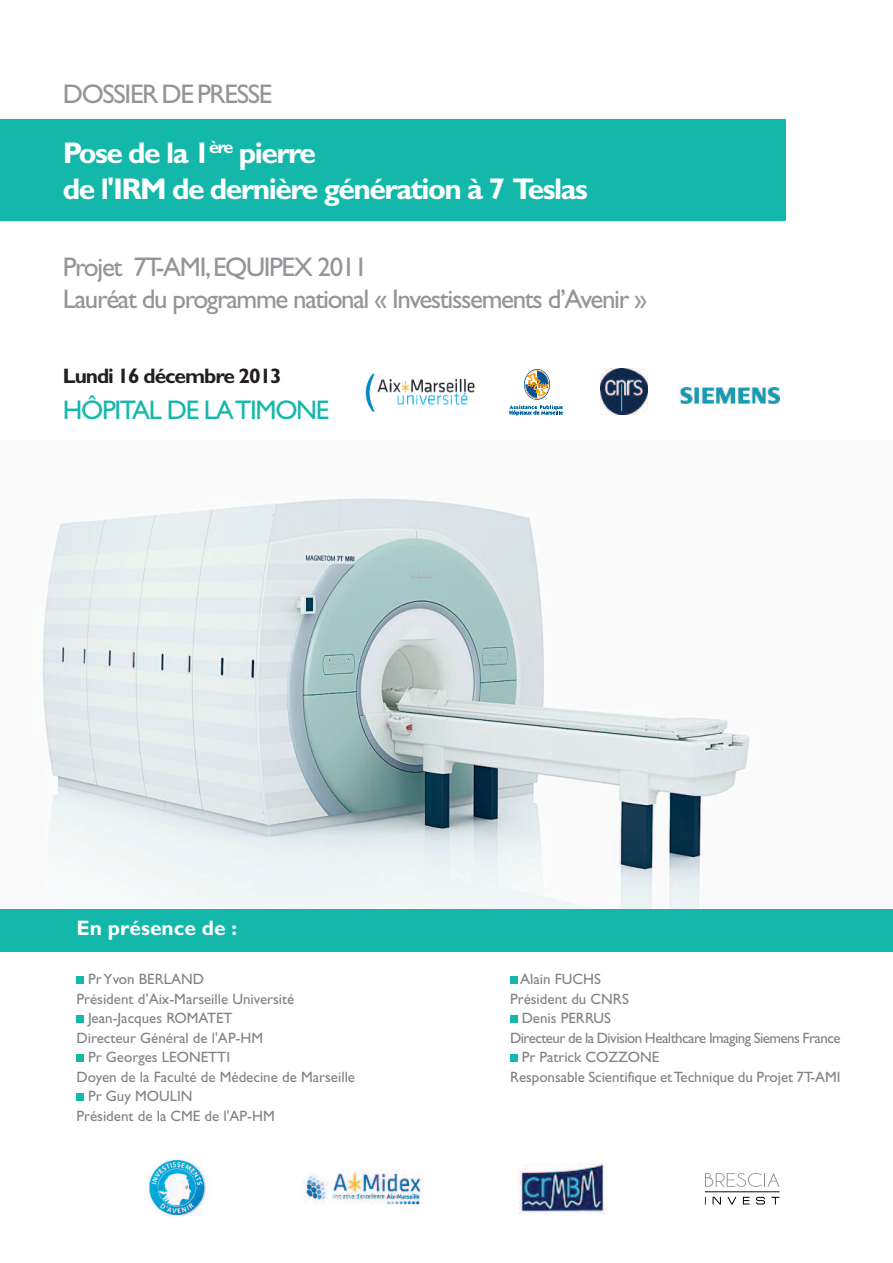
<style>
.page{position:relative;width:893px;height:1263px;background:#fff}
.page>*{position:absolute;margin:0;border:0;box-sizing:border-box;transform-origin:0 0}
.t1{font:700 30px/36px "Gill Sans";letter-spacing:-.05em;color:#fff}
.t2{font:27px/32.4px "Gill Sans";letter-spacing:-.05em;color:#939598}
.t3{font:27px "Gill Sans";letter-spacing:-.05em;color:#14b8aa}
.t4{font:700 21px "Gill Sans";letter-spacing:-.05em;color:#231f20}
.t5{font:700 21px "Gill Sans";color:#fff}
.t6{font:15px "Gill Sans";color:#808285}
.t7{font:15px "Gill Sans";letter-spacing:-.035em;color:#808285}
</style>
<div class="page">
<div style="left:0;top:119px;width:786px;height:101px;background:#14b8aa"></div>
<img style="left:43px;top:498px;width:707px;height:411px">
<div style="left:0;top:909px;width:893px;height:42px;background:#14b8aa"></div>
<img style="left:365px;top:373px;width:110px;height:39px">
<img style="left:681px;top:388px;width:99px;height:16px">
<svg style="left:524px;top:369px;width:26px;height:31px"></svg>
<svg style="left:525px;top:370px;width:24px;height:29px"></svg>
<svg style="left:509px;top:405px;width:54px;height:10px"></svg>
<img style="left:601px;top:368px;width:46px;height:47px">
<img style="left:149px;top:1159px;width:57px;height:58px">
<img style="left:303px;top:1169px;width:120px;height:36px">
<img style="left:518px;top:1163px;width:88px;height:51px">
<svg style="left:705px;top:1173px;width:75px;height:14px"></svg>
<hr style="left:705px;top:1191px;width:74px;height:1px;background:#0e0b10">
<svg style="left:712px;top:1197px;width:9px;height:7px"></svg>
<svg style="left:727px;top:1197px;width:9px;height:7px"></svg>
<svg style="left:743px;top:1197px;width:7px;height:7px"></svg>
<svg style="left:756px;top:1197px;width:9px;height:7px"></svg>
<svg style="left:771px;top:1197px;width:8px;height:7px"></svg>
<div style="left:77px;top:977px;width:7px;height:7px;background:#14b8aa"></div>
<div style="left:77px;top:1016px;width:7px;height:7px;background:#14b8aa"></div>
<div style="left:77px;top:1055px;width:7px;height:7px;background:#14b8aa"></div>
<div style="left:77px;top:1094px;width:7px;height:7px;background:#14b8aa"></div>
<div style="left:510px;top:977px;width:8px;height:7px;background:#14b8aa"></div>
<div style="left:510px;top:1016px;width:8px;height:7px;background:#14b8aa"></div>
<div style="left:510px;top:1055px;width:8px;height:7px;background:#14b8aa"></div>
<h2 class="t2" style="left:63px;top:81px;width:211px">DOSSIER DE PRESSE</h2>
<h1 class="t1" style="left:63px;top:138px;width:527px">Pose de la 1<sup>ère</sup> pierre<br>de l'IRM de dernière génération à 7 Teslas</h1>
<h2 class="t2" style="left:63px;top:253px;width:586px">Projet 7T-AMI,EQUIPEX 2011<br>Lauréat du programme national « Investissements d’Avenir »</h2>
<h3 class="t4" style="left:63px;top:368px;width:220px">Lundi 16 décembre 2013</h3>
<h2 class="t3" style="left:63px;top:400px;width:268px">HÔPITAL DE LATIMONE</h2>
<h3 class="t5" style="left:77px;top:920px;width:162px">En présence de :</h3>
<p class="t6" style="left:88px;top:973px;width:118px">PrYvon BERLAND</p>
<p class="t6" style="left:77px;top:993px;width:219px">Président d’Aix-Marseille Université</p>
<p class="t6" style="left:88px;top:1012px;width:146px">Jean-Jacques ROMATET</p>
<p class="t6" style="left:77px;top:1032px;width:188px">Directeur Général de l'AP-HM</p>
<p class="t6" style="left:88px;top:1051px;width:143px">Pr Georges LEONETTI</p>
<p class="t6" style="left:77px;top:1071px;width:280px">Doyen de la Faculté de Médecine de Marseille</p>
<p class="t6" style="left:88px;top:1090px;width:106px">Pr Guy MOULIN</p>
<p class="t6" style="left:77px;top:1110px;width:200px">Président de la CME de l'AP-HM</p>
<p class="t6" style="left:520px;top:973px;width:82px">Alain FUCHS</p>
<p class="t6" style="left:510px;top:993px;width:120px">Président du CNRS</p>
<p class="t6" style="left:522px;top:1012px;width:91px">Denis PERRUS</p>
<p class="t7" style="left:510px;top:1032px;width:332px">Directeur de la Division Healthcare Imaging Siemens France</p>
<p class="t6" style="left:522px;top:1051px;width:139px">Pr Patrick COZZONE</p>
<p class="t6" style="left:510px;top:1071px;width:332px">Responsable Scientifique etTechnique du Projet 7T-AMI</p>
</div>
